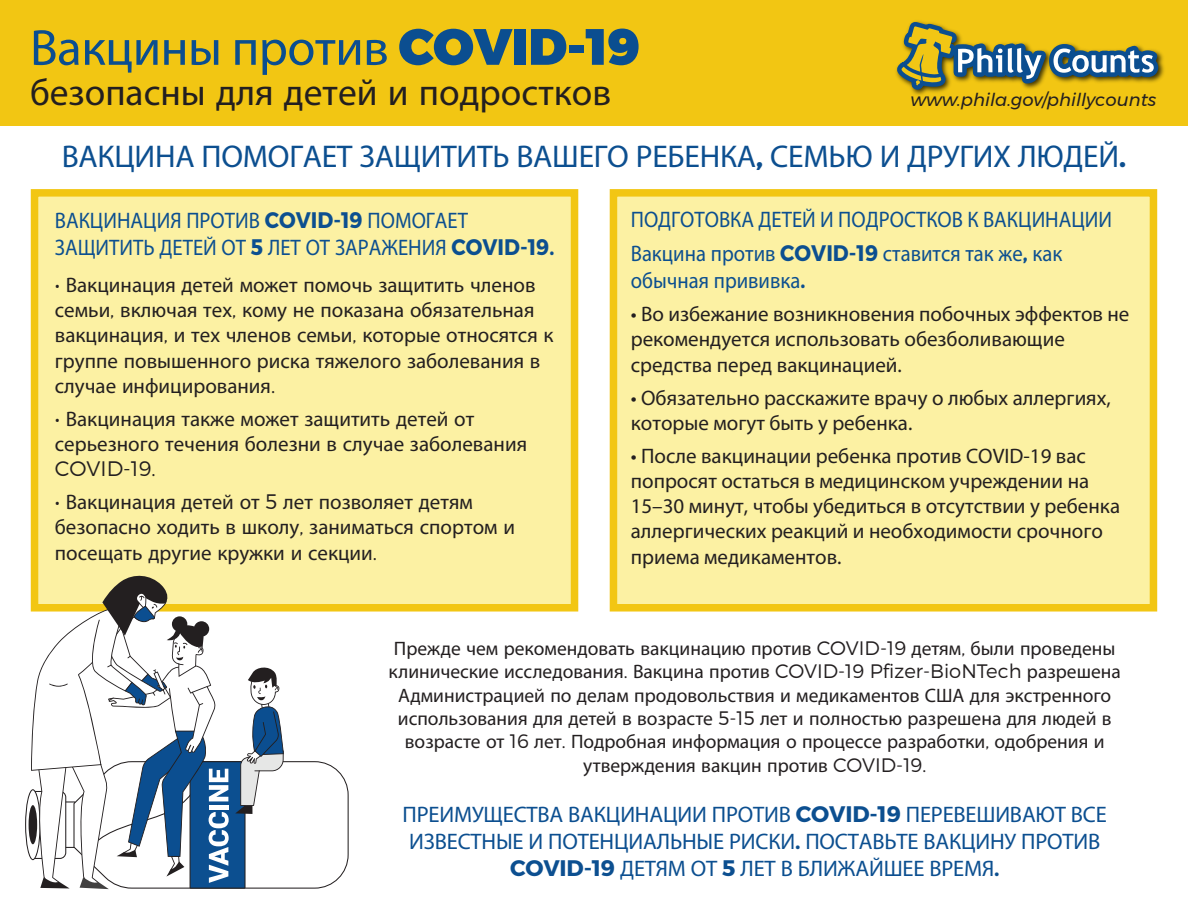
<style>
.page{position:relative;width:1188px;height:918px;background:#fff}
.page>*{position:absolute;margin:0;border:0;box-sizing:border-box;transform-origin:0 0}
.t1{font:51px "Myriad Pro";letter-spacing:-.01em;color:#0b4e90}
.t2{font:37.5px "Myriad Pro";color:#231f20}
.t3{font:31.5px "Myriad Pro";letter-spacing:-.01em;color:#0c4f90}
.t4{font:22.5px/27px "Myriad Pro";color:#0c4f90;scale:.92 1}
.t5{font:22.5px/27px "Myriad Pro";color:#0c4f90;text-align:center}
.t6{font:21px/25.2px "Myriad Pro";color:#231f20}
.t7{font:300 21px "Montserrat";color:#231f20}
.t8{font:19.5px/23.4px "Myriad Pro";color:#231f20;text-align:center}
.t9{font:italic 18px "Montserrat";color:#231f20}
.s1{font-family:"Montserrat";font-weight:900}
.s2{font-family:"Montserrat";font-weight:700}
.s3{font-family:"Montserrat";font-weight:300}
</style>
<div class="page">
<div style="left:0;top:0;width:1188px;height:125px;background:#f2c613"></div>
<div style="left:31px;top:189px;width:547px;height:423px;background:#fcf1a3;border:8px solid #f2c613"></div>
<div style="left:610px;top:189px;width:547px;height:423px;background:#fcf1a3;border:8px solid #f2c613"></div>
<svg style="left:25px;top:573px;width:324px;height:316px"></svg>
<svg style="left:891px;top:21px;width:275px;height:177px"></svg>
<h1 class="t1" style="left:30px;top:16px;width:612px">Вакцины против <span class="s1">COVID-19</span></h1>
<h2 class="t2" style="left:30px;top:70px;width:583px">безопасны для детей и подростков</h2>
<p class="t9" style="left:910px;top:86px;width:247px">www.phila.gov/phillycounts</p>
<h3 class="t3" style="left:62px;top:137px;width:1066px">ВАКЦИНА ПОМОГАЕТ ЗАЩИТИТЬ ВАШЕГО РЕБЕНКА<span class="s2">,</span> СЕМЬЮ И ДРУГИХ ЛЮДЕЙ<span class="s2">.</span></h3>
<p class="t4" style="left:55px;top:206px;width:544px">ВАКЦИНАЦИЯ ПРОТИВ <span class="s2">COVID-19</span> ПОМОГАЕТ<br>ЗАЩИТИТЬ ДЕТЕЙ ОТ <span class="s2">5</span> ЛЕТ ОТ ЗАРАЖЕНИЯ <span class="s2">COVID-19.</span></p>
<p class="t6" style="left:55px;top:272px;width:500px"><span class="s3">•</span> Вакцинация детей может помочь защитить членов семьи<span class="s3">,</span> включая тех<span class="s3">,</span> кому не показана обязательная вакцинация<span class="s3">,</span> и тех членов семьи<span class="s3">,</span> которые относятся к группе повышенного риска тяжелого заболевания в случае инфицирования<span class="s3">.</span></p>
<p class="t6" style="left:55px;top:406px;width:474px"><span class="s3">•</span> Вакцинация также может защитить детей от серьезного течения болезни в случае заболевания</p>
<p class="t7" style="left:55px;top:456px;width:102px">COVID-19.</p>
<p class="t6" style="left:55px;top:489px;width:462px"><span class="s3">•</span> Вакцинация детей от <span class="s3">5</span> лет позволяет детям безопасно ходить в школу<span class="s3">,</span> заниматься спортом и посещать другие кружки и секции<span class="s3">.</span></p>
<p class="t4" style="left:631px;top:202px;width:525px;line-height:34.5px">ПОДГОТОВКА ДЕТЕЙ И ПОДРОСТКОВ К ВАКЦИНАЦИИ<br>Вакцина против <span class="s2">COVID-19</span> ставится так же<span class="s2">,</span> как</p>
<p class="t4" style="left:631px;top:267px;width:191px">обычная прививка<span class="s2">.</span></p>
<p class="t6" style="left:631px;top:301px;width:500px">• Во избежание возникновения побочных эффектов не рекомендуется использовать обезболивающие средства перед вакцинацией.</p>
<p class="t6" style="left:631px;top:385px;width:482px">• Обязательно расскажите врачу о любых аллергиях, которые могут быть у ребенка.</p>
<p class="t6" style="left:631px;top:443px;width:491px">• После вакцинации ребенка против COVID-19 вас попросят остаться в медицинском учреждении на 15–30 минут, чтобы убедиться в отсутствии у ребенка аллергических реакций и необходимости срочного приема медикаментов.</p>
<p class="t8" style="left:389px;top:636px;width:734px">Прежде чем рекомендовать вакцинацию против <span class="s3">COVID-19</span> детям<span class="s3">,</span> были проведены клинические исследования<span class="s3">.</span> Вакцина против <span class="s3">COVID-19 Pfizer-BioNTech</span> разрешена Администрацией по делам продовольствия и медикаментов США для экстренного использования для детей в возрасте <span class="s3">5-15</span> лет и полностью разрешена для людей в возрасте от <span class="s3">16</span> лет<span class="s3">.</span> Подробная информация о процессе разработки<span class="s3">,</span> одобрения и утверждения вакцин против <span class="s3">COVID-19.</span></p>
<p class="t5" style="left:403px;top:801px;width:706px">ПРЕИМУЩЕСТВА ВАКЦИНАЦИИ ПРОТИВ <span class="s2">COVID-19</span> ПЕРЕВЕШИВАЮТ ВСЕ<br>ИЗВЕСТНЫЕ И ПОТЕНЦИАЛЬНЫЕ РИСКИ<span class="s2">.</span> ПОСТАВЬТЕ ВАКЦИНУ ПРОТИВ<br><span class="s2">COVID-19</span> ДЕТЯМ ОТ <span class="s2">5</span> ЛЕТ В БЛИЖАЙШЕЕ ВРЕМЯ<span class="s2">.</span></p>
</div>
